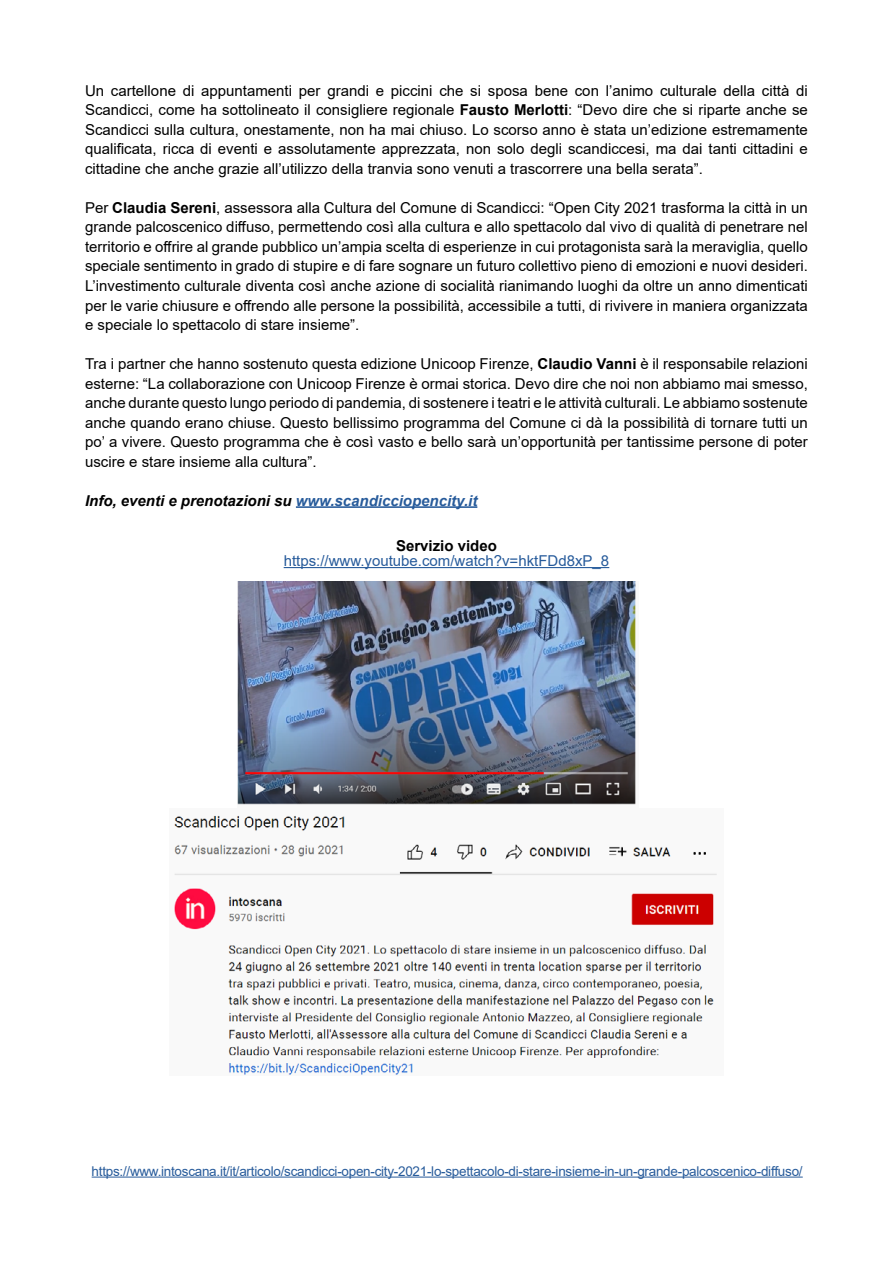
<style>
.page{position:relative;width:893px;height:1263px;background:#fff}
.page>*{position:absolute;margin:0;border:0;box-sizing:border-box;transform-origin:0 0}
.t1{font:15px/19.5px "Arial";color:#000;text-align:justify}
.t2{font:italic 700 15px "Arial";color:#000}
.t3{font:15px "Arial";color:#275b9b}
.t4{font:700 15px "Arial";color:#000}
.t5{font:13.5px "Arial";letter-spacing:-.02em;color:#275b9b}
.s1{font-weight:700}
.s2{color:#275b9b}
</style>
<div class="page">
<hr style="left:92px;top:1176px;width:711px;height:1px;background:#275b9b">
<hr style="left:296px;top:506px;width:181px;height:2px;background:#275b9b">
<img style="left:237px;top:582px;width:399px;height:223px">
<img style="left:174px;top:815px;width:543px;height:260px">
<hr style="left:284px;top:567px;width:325px;height:1px;background:#275b9b">
<p class="t1" style="left:85px;top:81px;width:724px">Un cartellone di appuntamenti per grandi e piccini che si sposa bene con l’animo culturale della città di Scandicci, come ha sottolineato il consigliere regionale <span class="s1">Fausto Merlotti</span>: “Devo dire che si riparte anche se Scandicci sulla cultura, onestamente, non ha mai chiuso. Lo scorso anno è stata un’edizione estremamente qualificata, ricca di eventi e assolutamente apprezzata, non solo degli scandiccesi, ma dai tanti cittadini e cittadine che anche grazie all’utilizzo della tranvia sono venuti a trascorrere una bella serata”.</p>
<p class="t1" style="left:85px;top:198px;width:724px">Per <span class="s1">Claudia Sereni</span>, assessora alla Cultura del Comune di Scandicci: “Open City 2021 trasforma la città in un grande palcoscenico diffuso, permettendo così alla cultura e allo spettacolo dal vivo di qualità di penetrare nel territorio e offrire al grande pubblico un’ampia scelta di esperienze in cui protagonista sarà la meraviglia, quello speciale sentimento in grado di stupire e di fare sognare un futuro collettivo pieno di emozioni e nuovi desideri.<br>L’investimento culturale diventa così anche azione di socialità rianimando luoghi da oltre un anno dimenticati per le varie chiusure e offrendo alle persone la possibilità, accessibile a tutti, di rivivere in maniera organizzata e speciale lo spettacolo di stare insieme”.</p>
<p class="t1" style="left:85px;top:354px;width:724px">Tra i partner che hanno sostenuto questa edizione Unicoop Firenze, <span class="s1">Claudio Vanni</span> è il responsabile relazioni esterne: “La collaborazione con Unicoop Firenze è ormai storica. Devo dire che noi non abbiamo mai smesso, anche durante questo lungo periodo di pandemia, di sostenere i teatri e le attività culturali. Le abbiamo sostenute anche quando erano chiuse. Questo bellissimo programma del Comune ci dà la possibilità di tornare tutti un po’ a vivere. Questo programma che è così vasto e bello sarà un’opportunità per tantissime persone di poter uscire e stare insieme alla cultura”.</p>
<p class="t2" style="left:85px;top:490px;width:394px">Info, eventi e prenotazioni su <span class="s2">www.scandicciopencity.it</span></p>
<p class="t4" style="left:396px;top:535px;width:102px">Servizio video</p>
<p class="t3" style="left:284px;top:550px;width:327px">https://www.youtube.com/watch?v=hktFDd8xP_8</p>
<p class="t5" style="left:92px;top:1161px;width:712px">https://www.intoscana.it/it/articolo/scandicci-open-city-2021-lo-spettacolo-di-stare-insieme-in-un-grande-palcoscenico-diffuso/</p>
</div>
